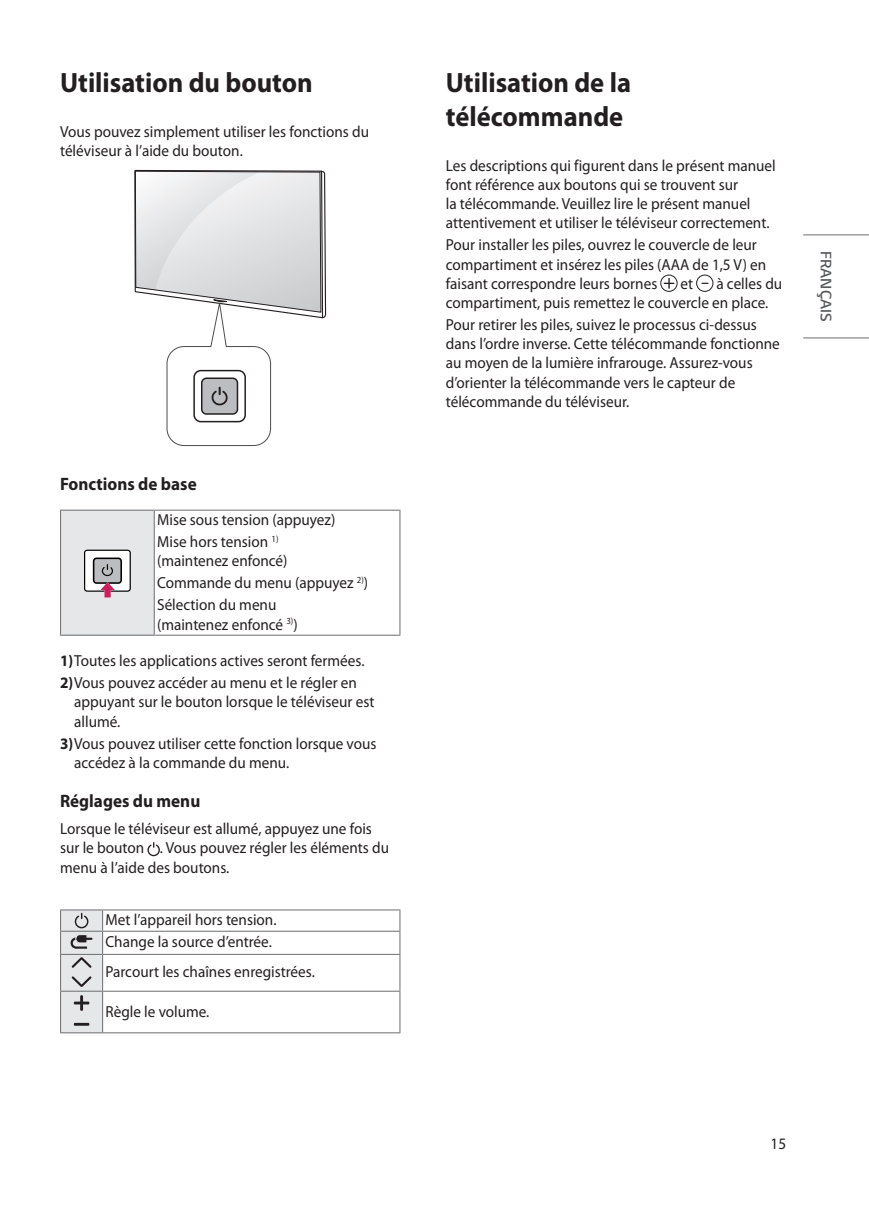
<style>
.page{position:relative;width:869px;height:1220px;background:#fff}
.page>*{position:absolute;margin:0;border:0;box-sizing:border-box;transform-origin:0 0}
.Title1{font:700 28px/33.6px "Myriad Pro";color:#231f20;scale:.95 1}
.Title3{font:700 18px "Myriad Pro";color:#231f20;scale:.95 1}
.Body{font:16px/19.2px "Myriad Pro";color:#231f20;scale:.95 1}
.t1{font:300 16px "LG Smart";color:#57585a}
.s1{font-weight:700}
</style>
<div class="page">
<hr style="left:803px;top:337px;width:65px;height:1px;background:#6c6d70">
<hr style="left:803px;top:234px;width:65px;height:1px;background:#6c6d70">
<svg style="left:134px;top:170px;width:192px;height:276px"></svg>
<div style="left:61px;top:510px;width:93px;height:125px;background:#e6e7e9"></div>
<hr style="left:154px;top:635px;width:246px;height:1px;background:#6c6d70">
<hr style="left:154px;top:510px;width:246px;height:1px;background:#6c6d70">
<hr style="left:399px;top:511px;width:1px;height:124px;background:#6c6d70">
<hr style="left:60px;top:510px;width:94px;height:1px;background:#6c6d70">
<hr style="left:60px;top:511px;width:1px;height:124px;background:#6c6d70">
<hr style="left:154px;top:511px;width:1px;height:124px;background:#6c6d70">
<hr style="left:60px;top:635px;width:94px;height:1px;background:#6c6d70">
<div style="left:85px;top:550px;width:45px;height:41px;background:#fff;border-radius:3px"></div>
<div style="left:84px;top:550px;width:47px;height:42px;border:1px solid #000;border-radius:3px"></div>
<div style="left:94px;top:558px;width:27px;height:25px;background:#bcbdc0;border-radius:3px"></div>
<div style="left:93px;top:558px;width:29px;height:26px;border:2px solid #000;border-radius:3px"></div>
<svg style="left:100px;top:564px;width:15px;height:33px"></svg>
<svg style="left:147px;top:842px;width:13px;height:14px"></svg>
<hr style="left:103px;top:931px;width:297px;height:1px;background:#6c6d70">
<hr style="left:103px;top:1032px;width:297px;height:1px;background:#6c6d70">
<hr style="left:103px;top:909px;width:297px;height:1px;background:#6c6d70">
<svg style="left:399px;top:910px;width:1px;height:44px"></svg>
<hr style="left:103px;top:954px;width:297px;height:1px;background:#6c6d70">
<hr style="left:399px;top:955px;width:1px;height:36px;background:#6c6d70">
<hr style="left:103px;top:991px;width:297px;height:1px;background:#6c6d70">
<hr style="left:399px;top:992px;width:1px;height:40px;background:#6c6d70">
<hr style="left:60px;top:909px;width:43px;height:1px;background:#6c6d70">
<svg style="left:60px;top:910px;width:43px;height:123px;background:#cecfd1"></svg>
<hr style="left:74px;top:1023px;width:15px;height:3px;background:#231f20">
<svg style="left:663px;top:278px;width:11px;height:11px"></svg>
<div style="left:660px;top:275px;width:17px;height:17px;border:1px solid #231f20;border-radius:50%"></div>
<div style="left:696px;top:275px;width:17px;height:17px;border:1px solid #231f20;border-radius:50%"></div>
<p class="Title1" style="left:60px;top:65px;width:267px">Utilisation du bouton</p>
<p class="Body" style="left:60px;top:122px;width:327px">Vous pouvez simplement utiliser les fonctions du téléviseur à l’aide du bouton.</p>
<p class="Title3" style="left:60px;top:472px;width:145px">Fonctions de base</p>
<p class="Body" style="left:157px;top:510px;width:189px">Mise sous tension (appuyez)</p>
<p class="Body" style="left:157px;top:532px;width:139px">Mise hors tension <sup>1) </sup>(maintenez enfoncé)</p>
<p class="Body" style="left:157px;top:573px;width:224px">Commande du menu (appuyez <sup>2)</sup>)</p>
<p class="Body" style="left:157px;top:595px;width:149px">Sélection du menu (maintenez enfoncé <sup>3)</sup>)</p>
<p class="Body" style="left:60px;top:651px;width:322px"><span class="s1">1)</span>Toutes les applications actives seront fermées.</p>
<p class="Body" style="left:74px;top:673px;width:317px;text-indent:-14px"><span class="s1">2)</span>Vous pouvez accéder au menu et le régler en appuyant sur le bouton lorsque le téléviseur est allumé.</p>
<p class="Body" style="left:74px;top:733px;width:320px;text-indent:-14px"><span class="s1">3)</span>Vous pouvez utiliser cette fonction lorsque vous accédez à la commande du menu.</p>
<p class="Title3" style="left:60px;top:789px;width:149px">Réglages du menu</p>
<p class="Body" style="left:60px;top:819px;width:348px">Lorsque le téléviseur est allumé, appuyez une fois sur le bouton . Vous pouvez régler les éléments du menu à l’aide des boutons.</p>
<p class="Body" style="left:105px;top:910px;width:181px">Met l’appareil hors tension.</p>
<p class="Body" style="left:105px;top:932px;width:177px">Change la source d’entrée.</p>
<p class="Body" style="left:105px;top:962px;width:222px">Parcourt les chaînes enregistrées.</p>
<p class="Body" style="left:105px;top:1001px;width:111px">Règle le volume.</p>
<p class="Title1" style="left:446px;top:65px;width:196px">Utilisation de la télécommande</p>
<p class="Body" style="left:446px;top:155px;width:349px">Les descriptions qui figurent dans le présent manuel font référence aux boutons qui se trouvent sur<br>la télécommande. Veuillez lire le présent manuel attentivement et utiliser le téléviseur correctement.</p>
<p class="Body" style="left:446px;top:235px;width:339px">Pour installer les piles, ouvrez le couvercle de leur compartiment et insérez les piles (AAA de 1,5 V) en faisant correspondre leurs bornes</p>
<p class="Body" style="left:446px;top:274px;width:355px;text-indent:270px">à celles du compartiment, puis remettez le couvercle en place.</p>
<p class="Body" style="left:446px;top:315px;width:353px">Pour retirer les piles, suivez le processus ci-dessus dans l’ordre inverse. Cette télécommande fonctionne au moyen de la lumière infrarouge. Assurez-vous d’orienter la télécommande vers le capteur de télécommande du téléviseur.</p>
<p class="Body" style="left:680px;top:274px;width:15px">et</p>
<p class="t1" style="left:836px;top:251px;width:72px;rotate:90deg">FRANÇAIS</p>
<p class="Body" style="left:770px;top:1133px;width:18px">15</p>
</div>
